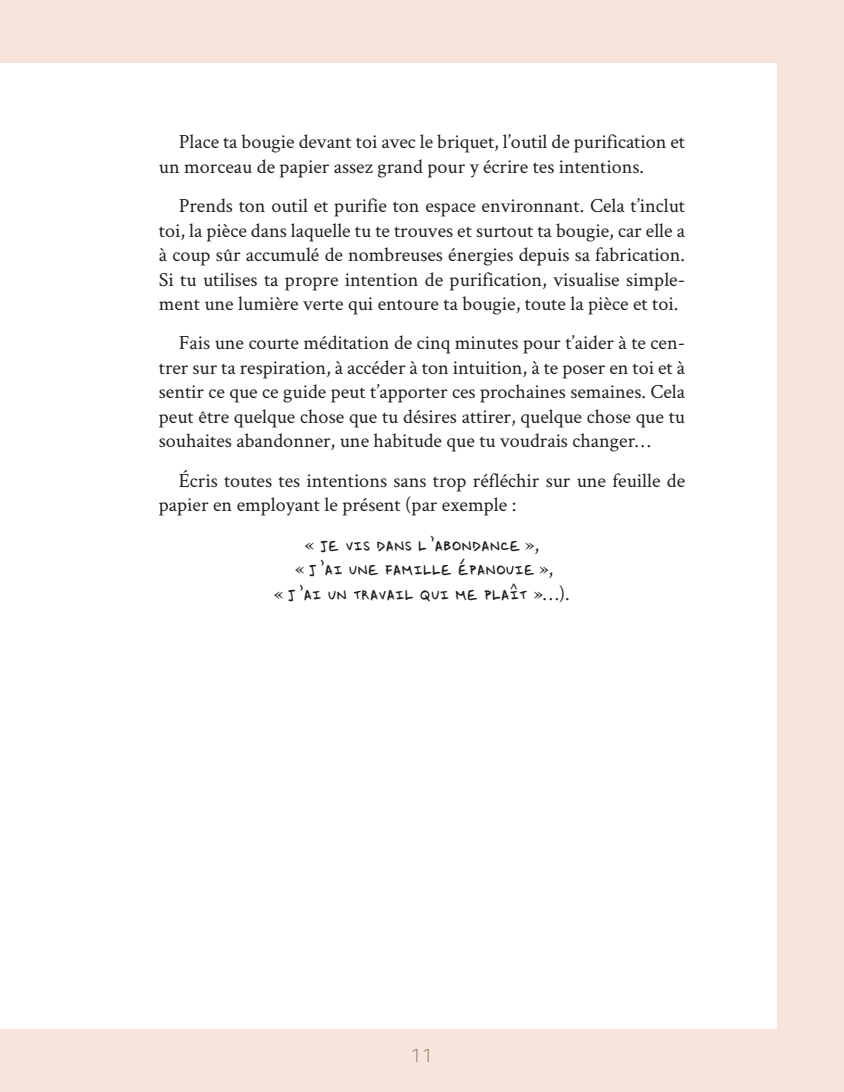
<style>
.page{position:relative;width:844px;height:1092px;background:#fff}
.page>*{position:absolute;margin:0;border:0;box-sizing:border-box;transform-origin:0 0}
.t1{font:20.12px/24.5px "Crimson Text";color:#231f20}
.t2{font:20.12px/24.5px "Rough Notes Small Caps";color:#231f20;text-align:center}
.t3{font:300 17.5px "Objektiv Mk 3";color:#997f6d}
.s1{font-family:"Crimson Text"}
</style>
<div class="page">
<div style="left:0;top:1029px;width:843px;height:62px;background:#f7e5dc"></div>
<div style="left:0;top:0;width:843px;height:62px;background:#f7e5dc"></div>
<div style="left:777px;top:0;width:66px;height:1091px;background:#f7e5dc"></div>
<p class="t1" style="left:159px;top:129px;width:527px;text-indent:20px">Place ta bougie devant toi avec le briquet, l’outil de purification et un morceau de papier assez grand pour y écrire tes intentions.</p>
<p class="t1" style="left:159px;top:192px;width:527px;text-align:justify;text-indent:20px">Prends ton outil et purifie ton espace environnant. Cela t’inclut toi, la pièce dans laquelle tu te trouves et surtout ta bougie, car elle a à coup sûr accumulé de nombreuses énergies depuis sa fabrication.<br>Si tu utilises ta propre intention de purification, visualise simple&shy;ment une lumière verte qui entoure ta bougie, toute la pièce et toi.</p>
<p class="t1" style="left:159px;top:330px;width:527px;text-align:justify;text-indent:20px">Fais une courte méditation de cinq minutes pour t’aider à te cen&shy;trer sur ta respiration, à accéder à ton intuition, à te poser en toi et à sentir ce que ce guide peut t’apporter ces prochaines semaines. Cela peut être quelque chose que tu désires attirer, quelque chose que tu souhaites abandonner, une habitude que tu voudrais changer…</p>
<p class="t1" style="left:159px;top:467px;width:527px;text-indent:20px">Écris toutes tes intentions sans trop réfléchir sur une feuille de papier en employant le présent (par exemple :</p>
<p class="t2" style="left:274px;top:531px;width:297px"><span class="s1">«</span> je vis dans l’abondance <span class="s1">»,<br>«</span> j’ai une famille épanouie <span class="s1">»,<br>«</span> j’ai un travail qui me plaît <span class="s1">»…).</span></p>
<p class="t3" style="left:411px;top:1043px;width:24px">11</p>
</div>
